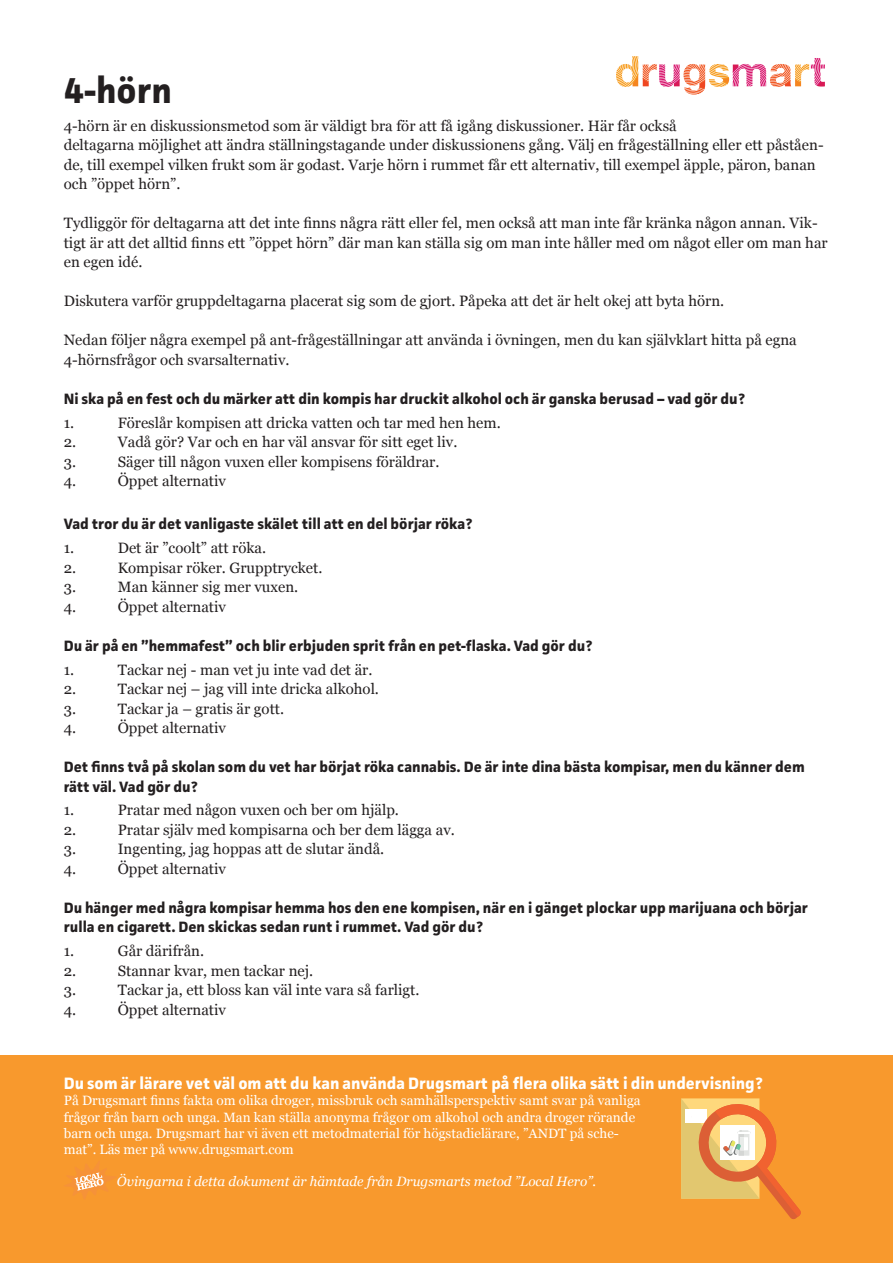
<style>
.page{position:relative;width:893px;height:1263px;background:#fff}
.page>*{position:absolute;margin:0;border:0;box-sizing:border-box;transform-origin:0 0}
.t1{font:700 36px "Facit";color:#231f20}
.t2{font:700 16.5px "Facit";color:#fff}
.t3{font:15px/19.5px "Georgia";color:#231f20}
.t4{font:700 15px/19.5px "Facit";color:#231f20}
.t5{font:13.5px/16.2px "Georgia";color:#fff}
.t6{font:italic 13.5px "Georgia";color:#fff}
</style>
<div class="page">
<svg style="left:616px;top:56px;width:209px;height:39px"></svg>
<div style="left:0;top:1055px;width:893px;height:208px;background:#f8992d"></div>
<svg style="left:681px;top:1098px;width:120px;height:121px"></svg>
<svg style="left:65px;top:1162px;width:50px;height:37px"></svg>
<p class="t1" style="left:64px;top:68px;width:110px">4-hörn</p>
<p class="t3" style="left:64px;top:116px;width:614px">4-hörn är en diskussionsmetod som är väldigt bra för att få igång diskussioner. Här får också</p>
<p class="t3" style="left:64px;top:136px;width:761px">deltagarna möjlighet att ändra ställningstagande under diskussionens gång. Välj en frågeställning eller ett påståen&shy;de, till exempel vilken frukt som är godast. Varje hörn i rummet får ett alternativ, till exempel äpple, päron, banan och ”öppet hörn”.</p>
<p class="t3" style="left:64px;top:214px;width:765px">Tydliggör för deltagarna att det inte finns några rätt eller fel, men också att man inte får kränka någon annan. Vik&shy;tigt är att det alltid finns ett ”öppet hörn” där man kan ställa sig om man inte håller med om något eller om man har en egen idé.</p>
<p class="t3" style="left:64px;top:292px;width:662px">Diskutera varför gruppdeltagarna placerat sig som de gjort. Påpeka att det är helt okej att byta hörn.</p>
<p class="t3" style="left:64px;top:331px;width:734px">Nedan följer några exempel på ant-frågeställningar att använda i övningen, men du kan självklart hitta på egna<br>4-hörnsfrågor och svarsalternativ.</p>
<p class="t4" style="left:64px;top:389px;width:683px">Ni ska på en fest och du märker att din kompis har druckit alkohol och är ganska berusad – vad gör du?</p>
<p class="t3" style="left:64px;top:413px;width:12px">1.</p>
<p class="t3" style="left:118px;top:413px;width:384px">Föreslår kompisen att dricka vatten och tar med hen hem.</p>
<p class="t3" style="left:64px;top:433px;width:14px">2.</p>
<p class="t3" style="left:118px;top:433px;width:341px">Vadå gör? Var och en har väl ansvar för sitt eget liv.</p>
<p class="t3" style="left:64px;top:452px;width:14px">3.</p>
<p class="t3" style="left:118px;top:452px;width:323px">Säger till någon vuxen eller kompisens föräldrar.</p>
<p class="t3" style="left:64px;top:472px;width:14px">4.</p>
<p class="t3" style="left:118px;top:472px;width:110px">Öppet alternativ</p>
<p class="t4" style="left:64px;top:514px;width:410px">Vad tror du är det vanligaste skälet till att en del börjar röka?</p>
<p class="t3" style="left:64px;top:539px;width:12px">1.</p>
<p class="t3" style="left:118px;top:539px;width:150px">Det är ”coolt” att röka.</p>
<p class="t3" style="left:64px;top:558px;width:14px">2.</p>
<p class="t3" style="left:118px;top:558px;width:206px">Kompisar röker. Grupptrycket.</p>
<p class="t3" style="left:64px;top:578px;width:14px">3.</p>
<p class="t3" style="left:118px;top:578px;width:182px">Man känner sig mer vuxen.</p>
<p class="t3" style="left:64px;top:597px;width:14px">4.</p>
<p class="t3" style="left:118px;top:597px;width:110px">Öppet alternativ</p>
<p class="t4" style="left:64px;top:635px;width:530px">Du är på en ”hemmafest” och blir erbjuden sprit från en pet-flaska. Vad gör du?</p>
<p class="t3" style="left:64px;top:660px;width:12px">1.</p>
<p class="t3" style="left:118px;top:660px;width:256px">Tackar nej - man vet ju inte vad det är.</p>
<p class="t3" style="left:64px;top:679px;width:14px">2.</p>
<p class="t3" style="left:118px;top:679px;width:263px">Tackar nej – jag vill inte dricka alkohol.</p>
<p class="t3" style="left:64px;top:699px;width:14px">3.</p>
<p class="t3" style="left:118px;top:699px;width:168px">Tackar ja – gratis är gott.</p>
<p class="t3" style="left:64px;top:718px;width:14px">4.</p>
<p class="t3" style="left:118px;top:718px;width:110px">Öppet alternativ</p>
<p class="t4" style="left:64px;top:757px;width:742px">Det finns två på skolan som du vet har börjat röka cannabis. De är inte dina bästa kompisar, men du känner dem rätt väl. Vad gör du?</p>
<p class="t3" style="left:64px;top:801px;width:12px">1.</p>
<p class="t3" style="left:118px;top:801px;width:283px">Pratar med någon vuxen och ber om hjälp.</p>
<p class="t3" style="left:64px;top:820px;width:14px">2.</p>
<p class="t3" style="left:118px;top:820px;width:339px">Pratar själv med kompisarna och ber dem lägga av.</p>
<p class="t3" style="left:64px;top:840px;width:14px">3.</p>
<p class="t3" style="left:118px;top:840px;width:268px">Ingenting, jag hoppas att de slutar ändå.</p>
<p class="t3" style="left:64px;top:859px;width:14px">4.</p>
<p class="t3" style="left:118px;top:859px;width:110px">Öppet alternativ</p>
<p class="t4" style="left:64px;top:897px;width:746px">Du hänger med några kompisar hemma hos den ene kompisen, när en i gänget plockar upp marijuana och börjar rulla en cigarett. Den skickas sedan runt i rummet. Vad gör du?</p>
<p class="t3" style="left:64px;top:941px;width:12px">1.</p>
<p class="t3" style="left:118px;top:941px;width:88px">Går därifrån.</p>
<p class="t3" style="left:64px;top:961px;width:14px">2.</p>
<p class="t3" style="left:118px;top:961px;width:197px">Stannar kvar, men tackar nej.</p>
<p class="t3" style="left:64px;top:980px;width:14px">3.</p>
<p class="t3" style="left:118px;top:980px;width:303px">Tackar ja, ett bloss kan väl inte vara så farligt.</p>
<p class="t3" style="left:64px;top:1000px;width:14px">4.</p>
<p class="t3" style="left:118px;top:1000px;width:110px">Öppet alternativ</p>
<p class="t2" style="left:64px;top:1073px;width:700px">Du som är lärare vet väl om att du kan använda Drugsmart på flera olika sätt i din undervisning?</p>
<p class="t5" style="left:64px;top:1093px;width:578px">På Drugsmart finns fakta om olika droger, missbruk och samhällsperspektiv samt svar på vanliga frågor från barn och unga. Man kan ställa anonyma frågor om alkohol och andra droger rörande barn och unga. Drugsmart har vi även ett metodmaterial för högstadielärare, ”ANDT på sche&shy;mat”. Läs mer på www.drugsmart.com</p>
<p class="t6" style="left:117px;top:1173px;width:481px">Övingarna i detta dokument är hämtade från Drugsmarts metod ”Local Hero”.</p>
</div>
